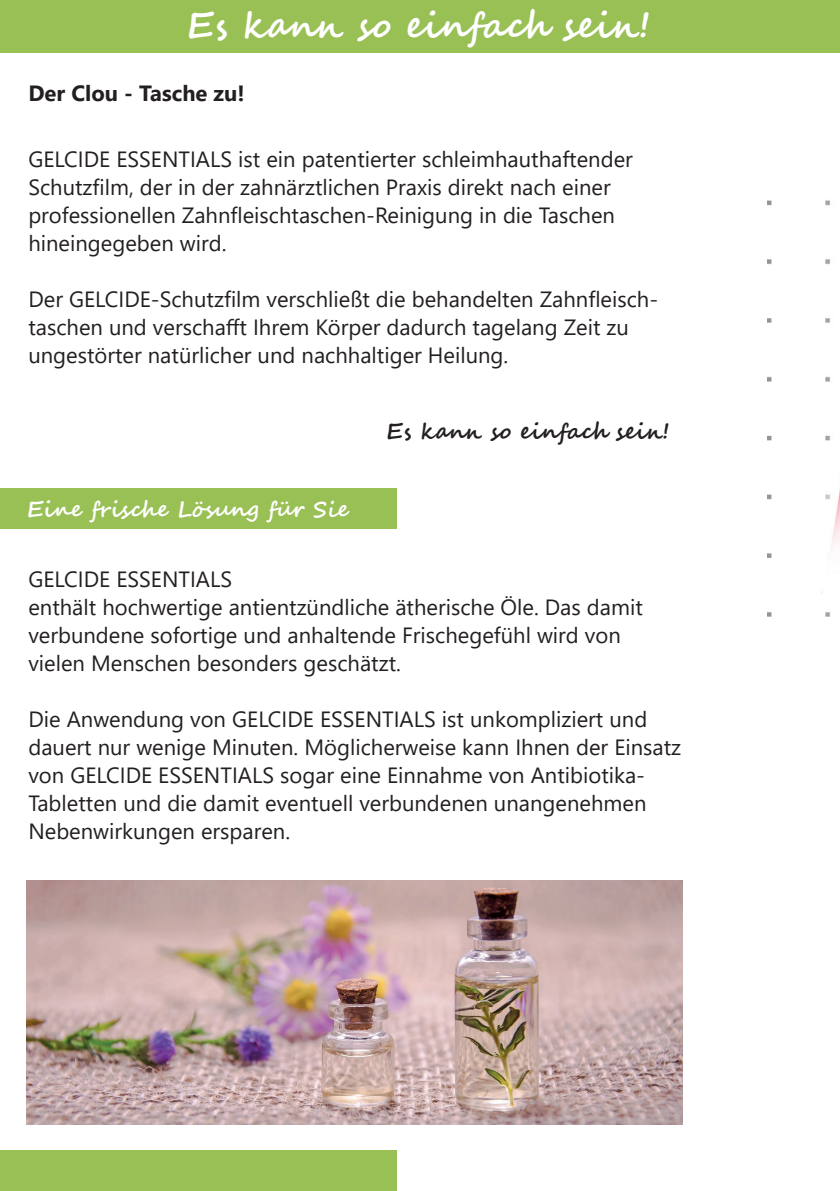
<style>
.page{position:relative;width:840px;height:1191px;background:#fff}
.page>*{position:absolute;margin:0;border:0;box-sizing:border-box;transform-origin:0 0}
.t1{font:700 36px "Segoe Script";color:#fff}
.t2{font:22px/28px "Segoe UI";color:#231f20}
.t3{font:700 22px "Segoe Script";color:#fff}
.t4{font:700 22px "Segoe Script";color:#231f20}
.t5{font:700 22px "Segoe UI";color:#231f20}
</style>
<div class="page">
<div style="left:0;top:488px;width:396px;height:41px;background:#99c055"></div>
<div style="left:0;top:1150px;width:396px;height:41px;background:#99c055"></div>
<img style="left:27px;top:880px;width:655px;height:244px">
<img style="left:767px;top:200px;width:72px;height:417px">
<div style="left:0;top:0;width:839px;height:53px;background:#99c055"></div>
<h1 class="t1" style="left:186px;top:-4px;width:465px">Es kann so einfach sein!</h1>
<p class="t5" style="left:28px;top:73px;width:218px">Der Clou - Tasche zu!</p>
<p class="t2" style="left:28px;top:143px;width:605px">GELCIDE ESSENTIALS ist ein patentierter schleimhauthaftender Schutzfilm, der in der zahnärztlichen Praxis direkt nach einer professionellen Zahnfleischtaschen-Reinigung in die Taschen hineingegeben wird.</p>
<p class="t2" style="left:28px;top:283px;width:631px">Der GELCIDE-Schutzfilm verschließt die behandelten Zahnfleisch&shy;taschen und verschafft Ihrem Körper dadurch tagelang Zeit zu ungestörter natürlicher und nachhaltiger Heilung.</p>
<p class="t3" style="left:27px;top:492px;width:323px">Eine frische Lösung für Sie</p>
<p class="t4" style="left:386px;top:414px;width:285px">Es kann so einfach sein!</p>
<p class="t2" style="left:28px;top:563px;width:615px">GELCIDE ESSENTIALS<br>enthält hochwertige antientzündliche ätherische Öle. Das damit verbundene sofortige und anhaltende Frischegefühl wird von vielen Menschen besonders geschätzt.</p>
<p class="t2" style="left:28px;top:703px;width:654px">Die Anwendung von GELCIDE ESSENTIALS ist unkompliziert und dauert nur wenige Minuten. Möglicherweise kann Ihnen der Einsatz von GELCIDE ESSENTIALS sogar eine Einnahme von Antibiotika-Tabletten und die damit eventuell verbundenen unangenehmen Nebenwirkungen ersparen.</p>
</div>
